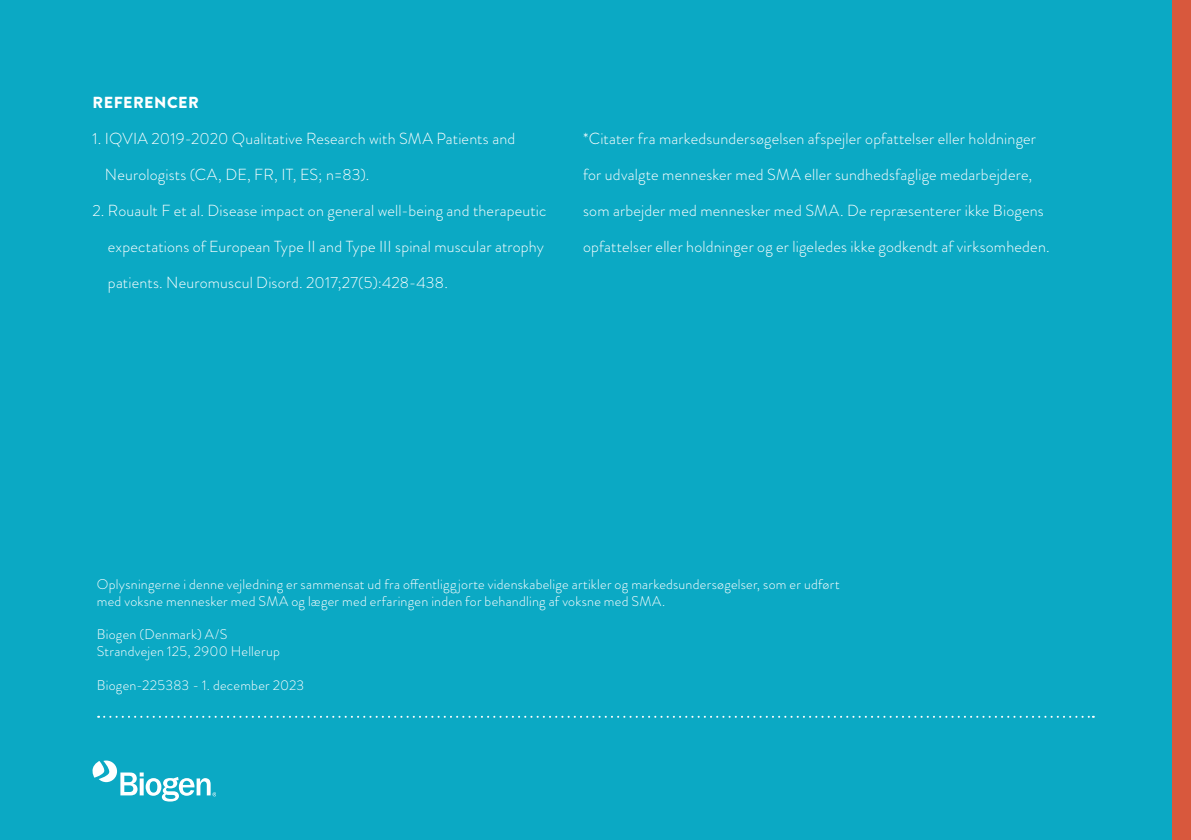
<style>
.page{position:relative;width:1191px;height:840px;background:#fff}
.page>*{position:absolute;margin:0;border:0;box-sizing:border-box;transform-origin:0 0}
.t1{font:300 16px "Brandon Grotesque";letter-spacing:.015em;color:#fff}
.t2{font:900 16px "Brandon Grotesque";letter-spacing:.03em;color:#fff}
.t3{font:300 14px/16.8px "Brandon Grotesque";letter-spacing:.02em;color:#fff}
</style>
<div class="page">
<div style="left:0;top:0;width:1191px;height:839px;background:#0ba9c4"></div>
<svg style="left:73px;top:715px;width:1118px;height:125px"></svg>
<div style="left:1172px;top:0;width:19px;height:839px;background:#d8583d"></div>
<p class="t2" style="left:93px;top:91px;width:108px">REFERENCER</p>
<p class="t1" style="left:92px;top:128px;width:424px">1. IQVIA 2019-2020 Qualitative Research with SMA Patients and</p>
<p class="t1" style="left:105px;top:164px;width:266px">Neurologists (CA, DE, FR, IT, ES; n=83).</p>
<p class="t1" style="left:92px;top:200px;width:455px">2. Rouault F et al. Disease impact on general well-being and therapeutic</p>
<p class="t1" style="left:108px;top:236px;width:437px">expectations of European Type II and Type III spinal muscular atrophy</p>
<p class="t1" style="left:108px;top:272px;width:341px">patients. Neuromuscul Disord. 2017;27(5):428-438.</p>
<p class="t1" style="left:583px;top:128px;width:454px">*Citater fra markedsundersøgelsen afspejler opfattelser eller holdninger</p>
<p class="t1" style="left:583px;top:164px;width:451px">for udvalgte mennesker med SMA eller sundhedsfaglige medarbejdere,</p>
<p class="t1" style="left:583px;top:200px;width:462px">som arbejder med mennesker med SMA. De repræsenterer ikke Biogens</p>
<p class="t1" style="left:583px;top:236px;width:468px">opfattelser eller holdninger og er ligeledes ikke godkendt af virksomheden.</p>
<p class="t3" style="left:97px;top:575px;width:744px">Oplysningerne i denne vejledning er sammensat ud fra offentliggjorte videnskabelige artikler og markedsundersøgelser, som er udført med voksne mennesker med SMA og læger med erfaringen inden for behandling af voksne med SMA.</p>
<p class="t3" style="left:97px;top:625px;width:132px">Biogen (Denmark) A/S</p>
<p class="t3" style="left:97px;top:642px;width:185px">Strandvejen 125, 2900 Hellerup</p>
<p class="t3" style="left:97px;top:676px;width:209px">Biogen-225383 - 1. december 2023</p>
</div>
